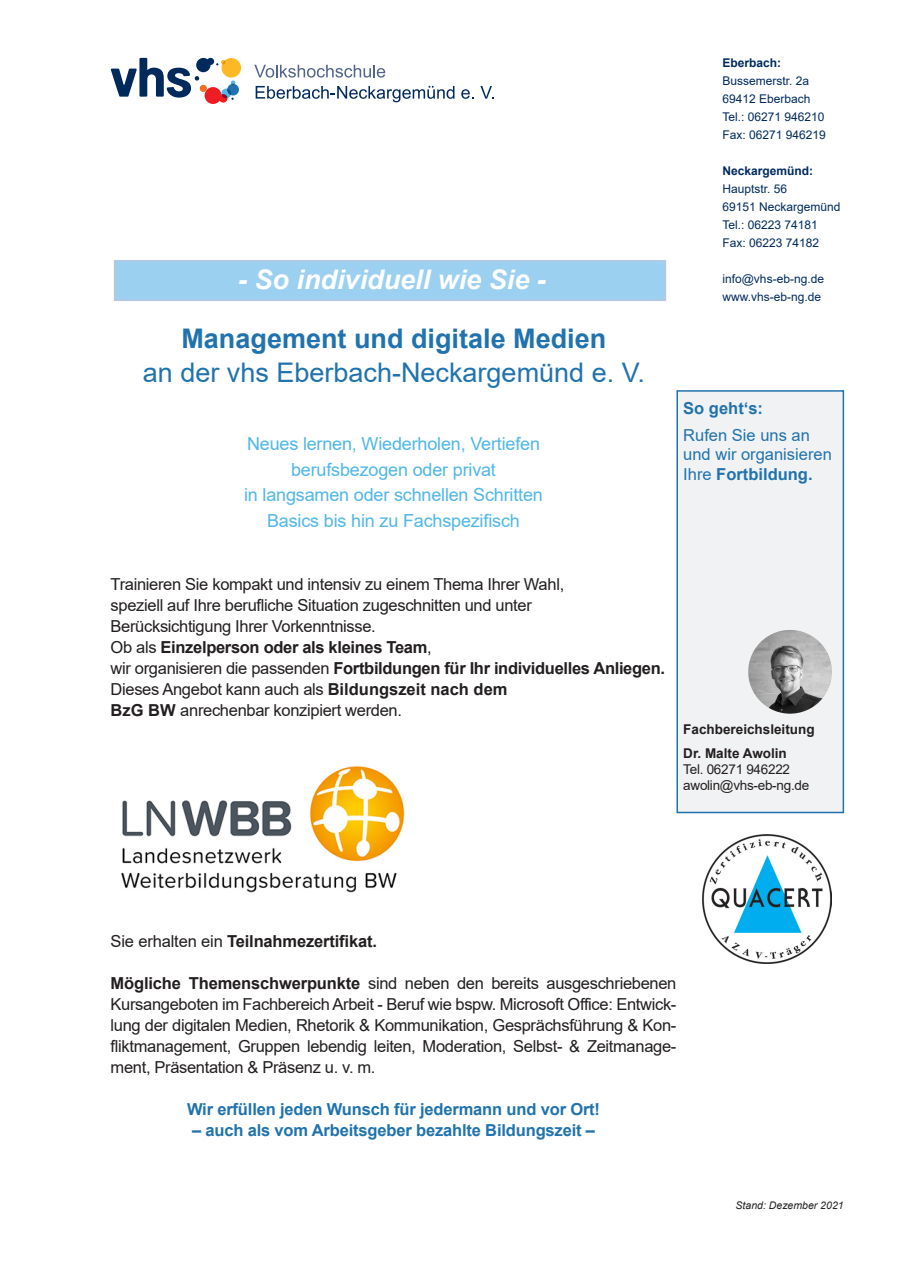
<style>
.page{position:relative;width:902px;height:1272px;background:#fff}
.page>*{position:absolute;margin:0;border:0;box-sizing:border-box;transform-origin:0 0}
.t1{font:27px "Arial";color:#2073ae}
.t2{font:700 27px "Arial";color:#2073ae}
.t3{font:italic 700 27px "Arial";color:#fff}
.t4{font:18px/25.5px "Arial";letter-spacing:-.01em;color:#50b7e8;text-align:center}
.t5{font:16.5px/21px "Arial";letter-spacing:-.02em;color:#231f20}
.t6{font:700 16.5px "Arial";letter-spacing:-.01em;color:#2073ae}
.t7{font:16.5px/19.8px "Arial";color:#2073ae}
.t8{font:700 16.5px "Arial";letter-spacing:-.01em;color:#231f20}
.t9{font:13.5px/16.2px "Arial";letter-spacing:-.02em;color:#231f20}
.t10{font:700 13.5px/24px "Arial";color:#231f20}
.t11{font:12px/18px "Arial";color:#002a5c}
.t12{font:700 12px "Arial";color:#002a5c}
.t13{font:italic 10.5px "Arial";color:#231f20}
.s1{font-weight:700}
.s2{font-weight:400}
</style>
<div class="page">
<div style="left:676px;top:390px;width:168px;height:423px;background:#f1f2f3;border:2px solid #2073ae"></div>
<svg style="left:111px;top:58px;width:130px;height:46px"></svg>
<svg style="left:254px;top:65px;width:131px;height:13px"></svg>
<svg style="left:255px;top:86px;width:199px;height:16px"></svg>
<svg style="left:461px;top:89px;width:13px;height:10px"></svg>
<svg style="left:480px;top:86px;width:14px;height:13px"></svg>
<div style="left:114px;top:260px;width:552px;height:41px;background:#9bd0f0;border:2px solid #b7c8e2"></div>
<img style="left:702px;top:834px;width:129px;height:129px">
<img style="left:121px;top:766px;width:284px;height:127px">
<img style="left:748px;top:630px;width:83px;height:83px;border-radius:42px">
<h1 class="t3" style="left:238px;top:262px;width:309px">- So individuell wie Sie -</h1>
<h1 class="t2" style="left:181px;top:319px;width:426px">Management und digitale Medien</h1>
<h1 class="t1" style="left:143px;top:354px;width:503px">an der vhs Eberbach-Neckargemünd e. V.</h1>
<p class="t4" style="left:244px;top:431px;width:300px">Neues lernen, Wiederholen, Vertiefen berufsbezogen oder privat<br>in langsamen oder schnellen Schritten Basics bis hin zu Fachspezifisch</p>
<p class="t5" style="left:111px;top:573px;width:556px">Trainieren Sie kompakt und intensiv zu einem Thema Ihrer Wahl,<br>speziell auf Ihre berufliche Situation zugeschnitten und unter<br>Berücksichtigung Ihrer Vorkenntnisse.<br>Ob als <span class="s1">Einzelperson oder als kleines Team</span>,<br>wir organisieren die passenden <span class="s1">Fortbildungen für Ihr individuelles Anliegen.<br></span>Dieses Angebot kann auch als <span class="s1">Bildungszeit nach dem<br>BzG BW</span> anrechenbar konzipiert werden.</p>
<p class="t12" style="left:722px;top:54px;width:60px">Eberbach:</p>
<p class="t11" style="left:722px;top:72px;width:105px">Bussemerstr. 2a<br>69412 Eberbach<br>Tel.: 06271 946210<br>Fax: 06271 946219</p>
<p class="t12" style="left:722px;top:162px;width:92px">Neckargemünd:</p>
<p class="t11" style="left:722px;top:180px;width:120px">Hauptstr. 56<br>69151 Neckargemünd<br>Tel.: 06223 74181<br>Fax: 06223 74182</p>
<p class="t11" style="left:722px;top:270px;width:103px">info@vhs-eb-ng.de www.vhs-eb-ng.de</p>
<p class="t6" style="left:683px;top:396px;width:81px">So geht‘s:</p>
<p class="t7" style="left:683px;top:425px;width:150px">Rufen Sie uns an und wir organisieren<br>Ihre <span class="s1">Fortbildung.</span></p>
<p class="t10" style="left:683px;top:717px;width:133px">Fachbereichsleitung<br>Dr. Malte Awolin</p>
<p class="t9" style="left:683px;top:761px;width:127px">Tel. 06271 946222 awolin@vhs-eb-ng.de</p>
<p class="t8" style="left:111px;top:929px;width:268px"><span class="s2">Sie erhalten ein</span> Teilnahmezertifikat.</p>
<p class="t5" style="left:111px;top:972px;width:567px;text-align:justify"><span class="s1">Mögliche Themenschwerpunkte</span> sind neben den bereits ausgeschriebenen Kursangeboten im Fachbereich Arbeit - Beruf wie bspw. Microsoft Office: Entwick&shy;lung der digitalen Medien, Rhetorik &amp; Kommunikation, Gesprächsführung &amp; Kon&shy;fliktmanagement, Gruppen lebendig leiten, Moderation, Selbst- &amp; Zeitmanage&shy;ment, Präsentation &amp; Präsenz u. v. m.</p>
<p class="t6" style="left:187px;top:1097px;width:414px">Wir erfüllen jeden Wunsch für jedermann und vor Ort!</p>
<p class="t6" style="left:192px;top:1118px;width:404px">– auch als vom Arbeitsgeber bezahlte Bildungszeit –</p>
<p class="t13" style="left:735px;top:1198px;width:109px">Stand: Dezember 2021</p>
</div>
